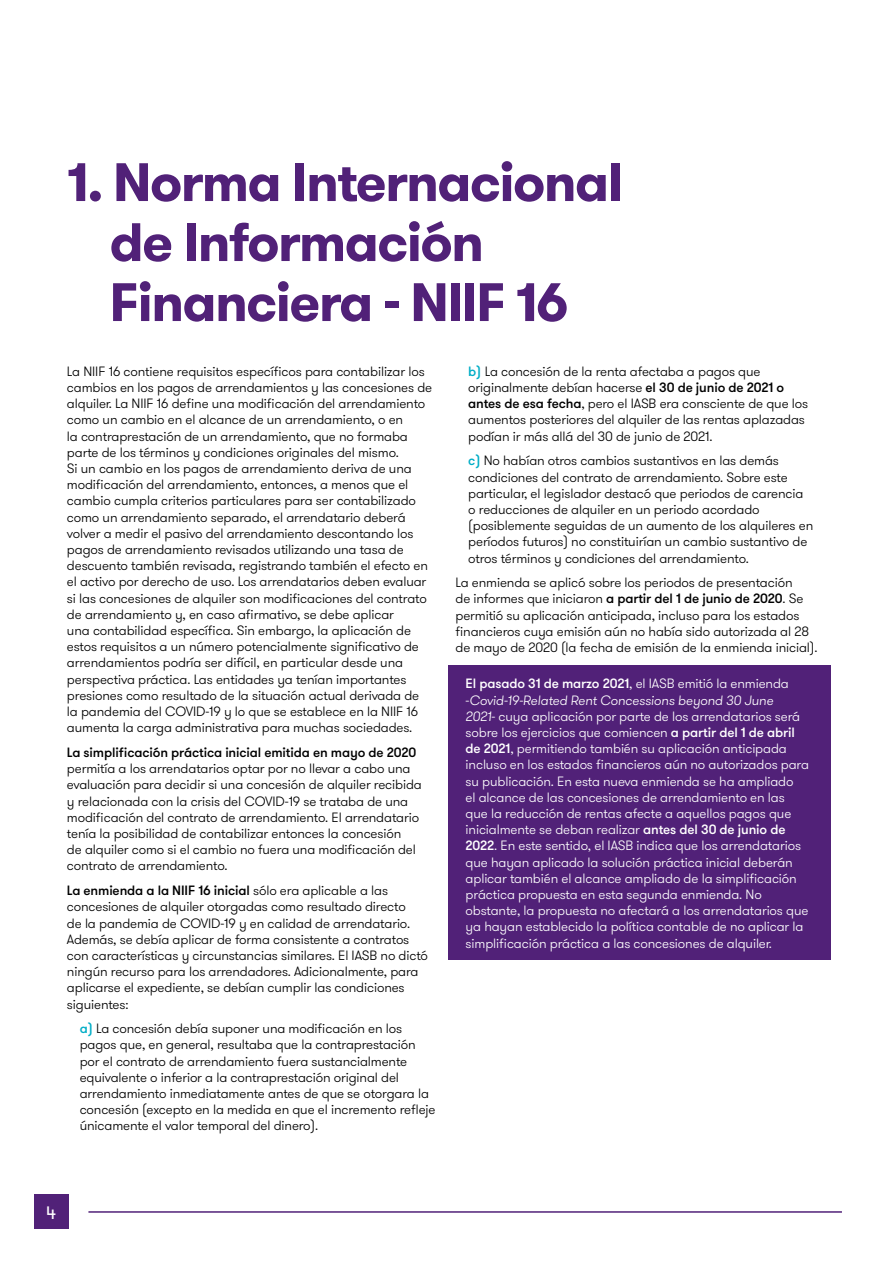
<style>
.page{position:relative;width:893px;height:1263px;background:#fff}
.page>*{position:absolute;margin:0;border:0;box-sizing:border-box;transform-origin:0 0}
.t1{font:700 54px/60px "GT Walsheim Pro";letter-spacing:-.03em;color:#512178}
.t2{font:18px "GT Walsheim Pro";color:#fff}
.t3{font:300 13.5px/16.2px "GT Walsheim Pro";letter-spacing:-.01em;color:#000}
.t4{font:300 13.5px/16.2px "GT Walsheim Pro";letter-spacing:-.01em;color:#fff}
.t5{font:500 13.5px "GT Walsheim Pro";letter-spacing:-.01em;color:#000}
.s1{font-weight:500}
.s2{font-weight:500;color:#00adc6}
.s3{font-style:italic}
</style>
<div class="page">
<div style="left:449px;top:665px;width:382px;height:295px;background:#512178"></div>
<div style="left:34px;top:1195px;width:34px;height:34px;background:#512178"></div>
<hr style="left:88px;top:1211px;width:754px;height:2px;background:#512178">
<h1 class="t1" style="left:109px;top:153px;width:515px;text-indent:-42px">1. Norma Internacional de Información<br>Financiera - NIIF 16</h1>
<p class="t3" style="left:67px;top:363px;width:367px">La NIIF 16 contiene requisitos específicos para contabilizar los cambios en los pagos de arrendamientos y las concesiones de alquiler. La NIIF 16 define una modificación del arrendamiento como un cambio en el alcance de un arrendamiento, o en<br>la contraprestación de un arrendamiento, que no formaba parte de los términos y condiciones originales del mismo.<br>Si un cambio en los pagos de arrendamiento deriva de una modificación del arrendamiento, entonces, a menos que el cambio cumpla criterios particulares para ser contabilizado como un arrendamiento separado, el arrendatario deberá volver a medir el pasivo del arrendamiento descontando los pagos de arrendamiento revisados utilizando una tasa de descuento también revisada, registrando también el efecto en el activo por derecho de uso. Los arrendatarios deben evaluar si las concesiones de alquiler son modificaciones del contrato de arrendamiento y, en caso afirmativo, se debe aplicar<br>una contabilidad específica. Sin embargo, la aplicación de estos requisitos a un número potencialmente significativo de arrendamientos podría ser difícil, en particular desde una perspectiva práctica. Las entidades ya tenían importantes presiones como resultado de la situación actual derivada de la pandemia del COVID-19 y lo que se establece en la NIIF 16 aumenta la carga administrativa para muchas sociedades.</p>
<p class="t5" style="left:67px;top:744px;width:351px">La simplificación práctica inicial emitida en mayo de 2020</p>
<p class="t3" style="left:67px;top:761px;width:356px">permitía a los arrendatarios optar por no llevar a cabo una evaluación para decidir si una concesión de alquiler recibida y relacionada con la crisis del COVID-19 se trataba de una modificación del contrato de arrendamiento. El arrendatario tenía la posibilidad de contabilizar entonces la concesión<br>de alquiler como si el cambio no fuera una modificación del contrato de arrendamiento.</p>
<p class="t3" style="left:67px;top:883px;width:363px"><span class="s1">La enmienda a la NIIF 16 inicial</span> sólo era aplicable a las concesiones de alquiler otorgadas como resultado directo<br>de la pandemia de COVID-19 y en calidad de arrendatario.<br>Además, se debía aplicar de forma consistente a contratos con características y circunstancias similares. El IASB no dictó ningún recurso para los arrendadores. Adicionalmente, para aplicarse el expediente, se debían cumplir las condiciones siguientes:</p>
<p class="t3" style="left:80px;top:1021px;width:357px"><span class="s2">a)</span> La concesión debía suponer una modificación en los pagos que, en general, resultaba que la contraprestación por el contrato de arrendamiento fuera sustancialmente equivalente o inferior a la contraprestación original del arrendamiento inmediatamente antes de que se otorgara la concesión (excepto en la medida en que el incremento refleje únicamente el valor temporal del dinero).</p>
<p class="t3" style="left:468px;top:363px;width:341px"><span class="s2">b)</span> La concesión de la renta afectaba a pagos que originalmente debían hacerse <span class="s1">el 30 de junio de 2021 o antes de esa fecha</span>, pero el IASB era consciente de que los aumentos posteriores del alquiler de las rentas aplazadas podían ir más allá del 30 de junio de 2021.</p>
<p class="t3" style="left:468px;top:453px;width:347px"><span class="s2">c)</span> No habían otros cambios sustantivos en las demás condiciones del contrato de arrendamiento. Sobre este particular, el legislador destacó que periodos de carencia o reducciones de alquiler en un periodo acordado (posiblemente seguidas de un aumento de los alquileres en períodos futuros) no constituirían un cambio sustantivo de otros términos y condiciones del arrendamiento.</p>
<p class="t3" style="left:455px;top:575px;width:363px">La enmienda se aplicó sobre los periodos de presentación<br>de informes que iniciaron <span class="s1">a partir del 1 de junio de 2020</span>. Se permitió su aplicación anticipada, incluso para los estados financieros cuya emisión aún no había sido autorizada al 28 de mayo de 2020 (la fecha de emisión de la enmienda inicial).</p>
<p class="t4" style="left:466px;top:676px;width:345px"><span class="s1">El pasado 31 de marzo 2021</span>, el IASB emitió la enmienda -<span class="s3">Covid-19-Related Rent Concessions beyond 30 June<br>2021</span>- cuya aplicación por parte de los arrendatarios será sobre los ejercicios que comiencen <span class="s1">a partir del 1 de abril de 2021</span>, permitiendo también su aplicación anticipada incluso en los estados financieros aún no autorizados para su publicación. En esta nueva enmienda se ha ampliado<br>el alcance de las concesiones de arrendamiento en las que la reducción de rentas afecte a aquellos pagos que inicialmente se deban realizar <span class="s1">antes del 30 de junio de 2022</span>. En este sentido, el IASB indica que los arrendatarios que hayan aplicado la solución práctica inicial deberán aplicar también el alcance ampliado de la simplificación práctica propuesta en esta segunda enmienda. No obstante, la propuesta no afectará a los arrendatarios que ya hayan establecido la política contable de no aplicar la simplificación práctica a las concesiones de alquiler.</p>
<h2 class="t2" style="left:46px;top:1201px;width:11px">4</h2>
</div>
